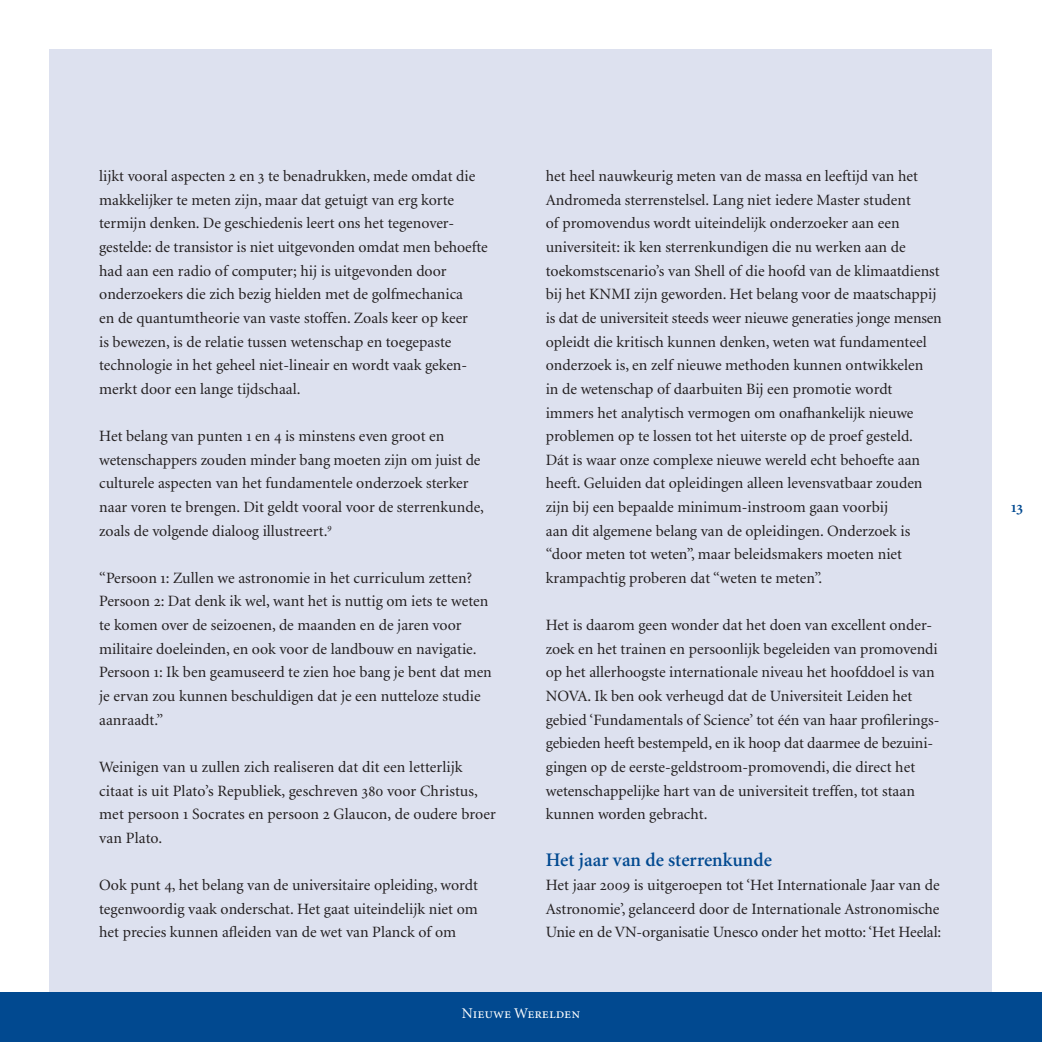
<style>
.page{position:relative;width:1042px;height:1042px;background:#fff}
.page>*{position:absolute;margin:0;border:0;box-sizing:border-box;transform-origin:0 0}
.t1{font:600 19.25px "Minion";color:#014990}
.t2{font:15.75px/23.6px "Minion";color:#231f20}
.t3{font:15.75px "Minion Semibold SC";color:#014990}
.t4{font:14.88px "Minion Regular SC";letter-spacing:-.005em;color:#fff}
.s1{font-family:"Minion Regular SC"}
</style>
<div class="page">
<div style="left:50px;top:50px;width:942px;height:992px;background:#dde1ef"></div>
<div style="left:0;top:992px;width:1042px;height:50px;background:#014990"></div>
<p class="t2" style="left:99px;top:165px;width:390px">lijkt vooral aspecten <span class="s1">2</span> en <span class="s1">3</span> te benadrukken, mede omdat die makkelijker te meten zijn, maar dat getuigt van erg korte termijn denken. De geschiedenis leert ons het tegenover&shy;gestelde: de transistor is niet uitgevonden omdat men behoefte had aan een radio of computer; hij is uitgevonden door onderzoekers die zich bezig hielden met de golfmechanica<br>en de quantumtheorie van vaste stoffen. Zoals keer op keer<br>is bewezen, is de relatie tussen wetenschap en toegepaste technologie in het geheel niet-lineair en wordt vaak geken&shy;merkt door een lange tijdschaal.</p>
<p class="t2" style="left:99px;top:425px;width:386px">Het belang van punten <span class="s1">1</span> en <span class="s1">4</span> is minstens even groot en wetenschappers zouden minder bang moeten zijn om juist de culturele aspecten van het fundamentele onderzoek sterker naar voren te brengen. Dit geldt vooral voor de sterrenkunde, zoals de volgende dialoog illustreert.<sup>9</sup></p>
<p class="t2" style="left:99px;top:566px;width:394px">“Persoon <span class="s1">1</span>: Zullen we astronomie in het curriculum zetten?<br>Persoon <span class="s1">2</span>: Dat denk ik wel, want het is nuttig om iets te weten te komen over de seizoenen, de maanden en de jaren voor militaire doeleinden, en ook voor de landbouw en navigatie.<br>Persoon <span class="s1">1</span>: Ik ben geamuseerd te zien hoe bang je bent dat men je ervan zou kunnen beschuldigen dat je een nutteloze studie aanraadt.”</p>
<p class="t2" style="left:99px;top:755px;width:398px">Weinigen van u zullen zich realiseren dat dit een letterlijk citaat is uit Plato’s Republiek, geschreven <span class="s1">380</span> voor Christus, met persoon <span class="s1">1</span> Socrates en persoon <span class="s1">2</span> Glaucon, de oudere broer van Plato.</p>
<p class="t2" style="left:99px;top:874px;width:380px;text-align:justify">Ook punt <span class="s1">4</span>, het belang van de universitaire opleiding, wordt tegenwoordig vaak onderschat. Het gaat uiteindelijk niet om het precies kunnen afleiden van de wet van Planck of om</p>
<p class="t2" style="left:546px;top:165px;width:398px">het heel nauwkeurig meten van de massa en leeftijd van het Andromeda sterrenstelsel. Lang niet iedere Master student<br>of promovendus wordt uiteindelijk onderzoeker aan een universiteit: ik ken sterrenkundigen die nu werken aan de toekomstscenario’s van Shell of die hoofd van de klimaatdienst bij het KNMI zijn geworden. Het belang voor de maatschappij is dat de universiteit steeds weer nieuwe generaties jonge mensen opleidt die kritisch kunnen denken, weten wat fundamenteel onderzoek is, en zelf nieuwe methoden kunnen ontwikkelen<br>in de wetenschap of daarbuiten Bij een promotie wordt immers het analytisch vermogen om onafhankelijk nieuwe problemen op te lossen tot het uiterste op de proef gesteld.<br>Dát is waar onze complexe nieuwe wereld echt behoefte aan heeft. Geluiden dat opleidingen alleen levensvatbaar zouden zijn bij een bepaalde minimum-instroom gaan voorbij<br>aan dit algemene belang van de opleidingen. Onderzoek is “door meten tot weten”, maar beleidsmakers moeten niet krampachtig proberen dat “weten te meten”.</p>
<p class="t2" style="left:546px;top:614px;width:393px">Het is daarom geen wonder dat het doen van excellent onder&shy;zoek en het trainen en persoonlijk begeleiden van promovendi op het allerhoogste internationale niveau het hoofddoel is van NOVA. Ik ben ook verheugd dat de Universiteit Leiden het gebied ‘Fundamentals of Science’ tot één van haar profilerings&shy;gebieden heeft bestempeld, en ik hoop dat daarmee de bezuini&shy;gingen op de eerste-geldstroom-promovendi, die direct het wetenschappelijke hart van de universiteit treffen, tot staan kunnen worden gebracht.</p>
<p class="t1" style="left:546px;top:850px;width:228px">Het jaar van de sterrenkunde</p>
<p class="t2" style="left:546px;top:874px;width:397px;text-align:justify">Het jaar <span class="s1">2009</span> is uitgeroepen tot ‘Het Internationale Jaar van de Astronomie’, gelanceerd door de Internationale Astronomische Unie en de VN-organisatie Unesco onder het motto: ‘Het Heelal:</p>
<p class="t4" style="left:462px;top:1006px;width:120px">Nieuwe Werelden</p>
<p class="t3" style="left:1011px;top:499px;width:14px">13</p>
</div>
